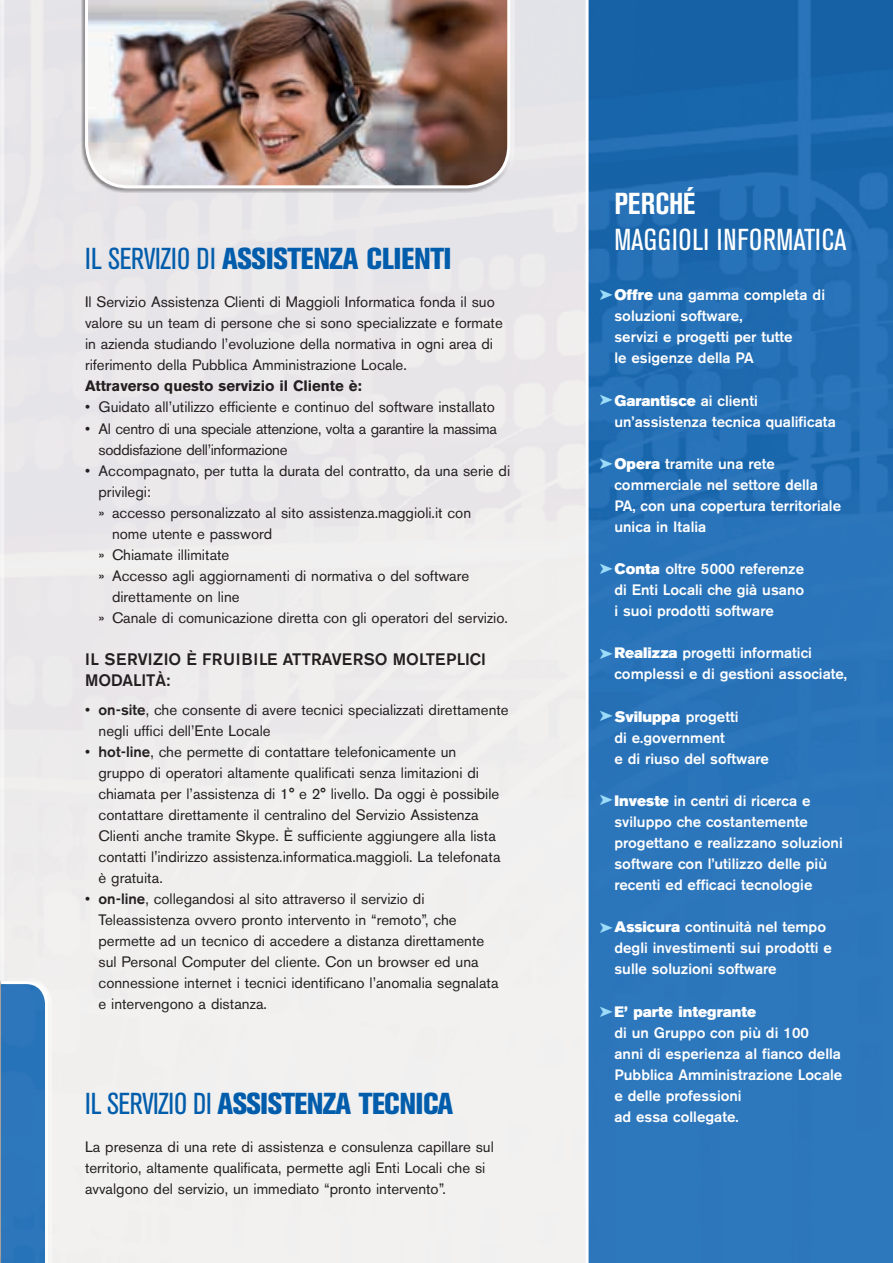
<style>
.page{position:relative;width:893px;height:1263px;background:#fff}
.page>*{position:absolute;margin:0;border:0;box-sizing:border-box;transform-origin:0 0}
.t1{font:800 condensed 30px "Akzidenz Grotesk BE";letter-spacing:-.02em;color:#015dab}
.t2{font:condensed 30px/36px "Akzidenz Grotesk BE";letter-spacing:.01em;color:#fff}
.t3{font:500 16.5px/21px "Akzidenz Grotesk BE";color:#231f20}
.t4{font:15px/21px "Akzidenz Grotesk BE";color:#231f20}
.t5{font:500 15px/21px "Akzidenz Grotesk BE";color:#fff}
.t6{font:15px/21px "Akzidenz Grotesk BE";letter-spacing:-.02em;color:#231f20}
.t7{font:700 15px "Akzidenz Grotesk BE";color:#231f20}
.s1{font-weight:400}
.s2{font-weight:500}
.s3{font-weight:700}
.s4{color:#9cdcf8}
.s5{font-family:"Akzidenz Grotesk BE Super";font-weight:400}
</style>
<div class="page">
<div style="left:0;top:977px;width:52px;height:286px;background:#f7f7f6"></div>
<svg style="left:0;top:0;width:50px;height:1263px;background:#c7d3e1"></svg>
<svg style="left:588px;top:0;width:305px;height:1263px;background:#2671b6"></svg>
<div style="left:81px;top:0;width:428px;height:192px;background:#231f20;opacity:.75"></div>
<img style="left:85px;top:0;width:425px;height:188px">
<p class="t1" style="left:85px;top:242px;width:368px"><span class="s1">IL SERVIZIO DI</span> ASSISTENZA CLIENTI</p>
<p class="t4" style="left:85px;top:292px;width:419px">Il Servizio Assistenza Clienti di Maggioli Informatica fonda il suo valore su un team di persone che si sono specializzate e formate in azienda studiando l’evoluzione della normativa in ogni area di riferimento della Pubblica Amministrazione Locale.</p>
<p class="t7" style="left:85px;top:378px;width:278px">Attraverso questo servizio il Cliente è:</p>
<p class="t4" style="left:85px;top:397px;width:411px">• Guidato all’utilizzo efficiente e continuo del software installato</p>
<p class="t6" style="left:99px;top:418px;width:400px;text-indent:-14px">• Al centro di una speciale attenzione, volta a garantire la massima soddisfazione dell’informazione</p>
<p class="t4" style="left:99px;top:460px;width:413px;text-indent:-14px">• Accompagnato, per tutta la durata del contratto, da una serie di privilegi:</p>
<p class="t4" style="left:112px;top:502px;width:361px;text-indent:-14px">» accesso personalizzato al sito assistenza.maggioli.it con nome utente e password</p>
<p class="t4" style="left:99px;top:544px;width:132px">» Chiamate illimitate</p>
<p class="t4" style="left:112px;top:565px;width:359px;text-indent:-14px">» Accesso agli aggiornamenti di normativa o del software direttamente on line</p>
<p class="t4" style="left:99px;top:607px;width:411px">» Canale di comunicazione diretta con gli operatori del servizio.</p>
<p class="t3" style="left:85px;top:648px;width:403px">IL SERVIZIO È FRUIBILE ATTRAVERSO MOLTEPLICI<br>MODALITÀ:</p>
<p class="t4" style="left:99px;top:699px;width:412px;text-indent:-14px">• <span class="s2">on-site</span>, che consente di avere tecnici specializzati direttamente negli uffici dell’Ente Locale</p>
<p class="t4" style="left:99px;top:741px;width:404px;text-indent:-14px">• <span class="s2">hot-line</span>, che permette di contattare telefonicamente un gruppo di operatori altamente qualificati senza limitazioni di chiamata per l’assistenza di 1° e 2° livello. Da oggi è possibile contattare direttamente il centralino del Servizio Assistenza Clienti anche tramite Skype. È sufficiente aggiungere alla lista contatti l'indirizzo assistenza.informatica.maggioli. La telefonata è gratuita.</p>
<p class="t4" style="left:99px;top:888px;width:402px;text-indent:-14px">• <span class="s2">on-line</span>, collegandosi al sito attraverso il servizio di Teleassistenza ovvero pronto intervento in “remoto”, che permette ad un tecnico di accedere a distanza direttamente sul Personal Computer del cliente. Con un browser ed una connessione internet i tecnici identificano l’anomalia segnalata e intervengono a distanza.</p>
<p class="t1" style="left:85px;top:1086px;width:370px"><span class="s1">IL SERVIZIO DI</span> ASSISTENZA TECNICA</p>
<p class="t4" style="left:85px;top:1136px;width:410px">La presenza di una rete di assistenza e consulenza capillare sul territorio, altamente qualificata, permette agli Enti Locali che si avvalgono del servizio, un immediato “pronto intervento”.</p>
<p class="t2" style="left:614px;top:186px;width:233px"><span class="s3">PERCHÉ<br></span>MAGGIOLI INFORMATICA</p>
<p class="t5" style="left:614px;top:284px;width:212px;text-indent:-15px"><span class="s4">➤</span><span class="s5">Offre</span> una gamma completa di soluzioni software,<br>servizi e progetti per tutte<br>le esigenze della PA</p>
<p class="t5" style="left:614px;top:390px;width:223px;text-indent:-15px"><span class="s4">➤</span><span class="s5">Garantisce</span> ai clienti un’assistenza tecnica qualificata</p>
<p class="t5" style="left:614px;top:453px;width:228px;text-indent:-15px"><span class="s4">➤</span><span class="s5">Opera</span> tramite una rete commerciale nel settore della<br>PA, con una copertura territoriale unica in Italia</p>
<p class="t5" style="left:614px;top:558px;width:191px;text-align:justify;text-indent:-15px"><span class="s4">➤</span><span class="s5">Conta</span> oltre 5000 referenze di Enti Locali che già usano i suoi prodotti software</p>
<p class="t5" style="left:614px;top:643px;width:234px;text-indent:-15px"><span class="s4">➤</span><span class="s5">Realizza</span> progetti informatici complessi e di gestioni associate,</p>
<p class="t5" style="left:614px;top:706px;width:156px;text-indent:-15px"><span class="s4">➤</span><span class="s5">Sviluppa</span> progetti<br>di e.government<br>e di riuso del software</p>
<p class="t5" style="left:614px;top:790px;width:230px;text-indent:-15px"><span class="s4">➤</span><span class="s5">Investe</span> in centri di ricerca e sviluppo che costantemente progettano e realizzano soluzioni software con l’utilizzo delle più recenti ed efficaci tecnologie</p>
<p class="t5" style="left:614px;top:916px;width:219px;text-indent:-15px"><span class="s4">➤</span><span class="s5">Assicura</span> continuità nel tempo degli investimenti sui prodotti e sulle soluzioni software</p>
<p class="t5" style="left:614px;top:1001px;width:229px;text-indent:-15px"><span class="s4">➤</span><span class="s5">E’ parte integrante<br></span>di un Gruppo con più di 100<br>anni di esperienza al fianco della<br>Pubblica Amministrazione Locale e delle professioni<br>ad essa collegate.</p>
</div>
